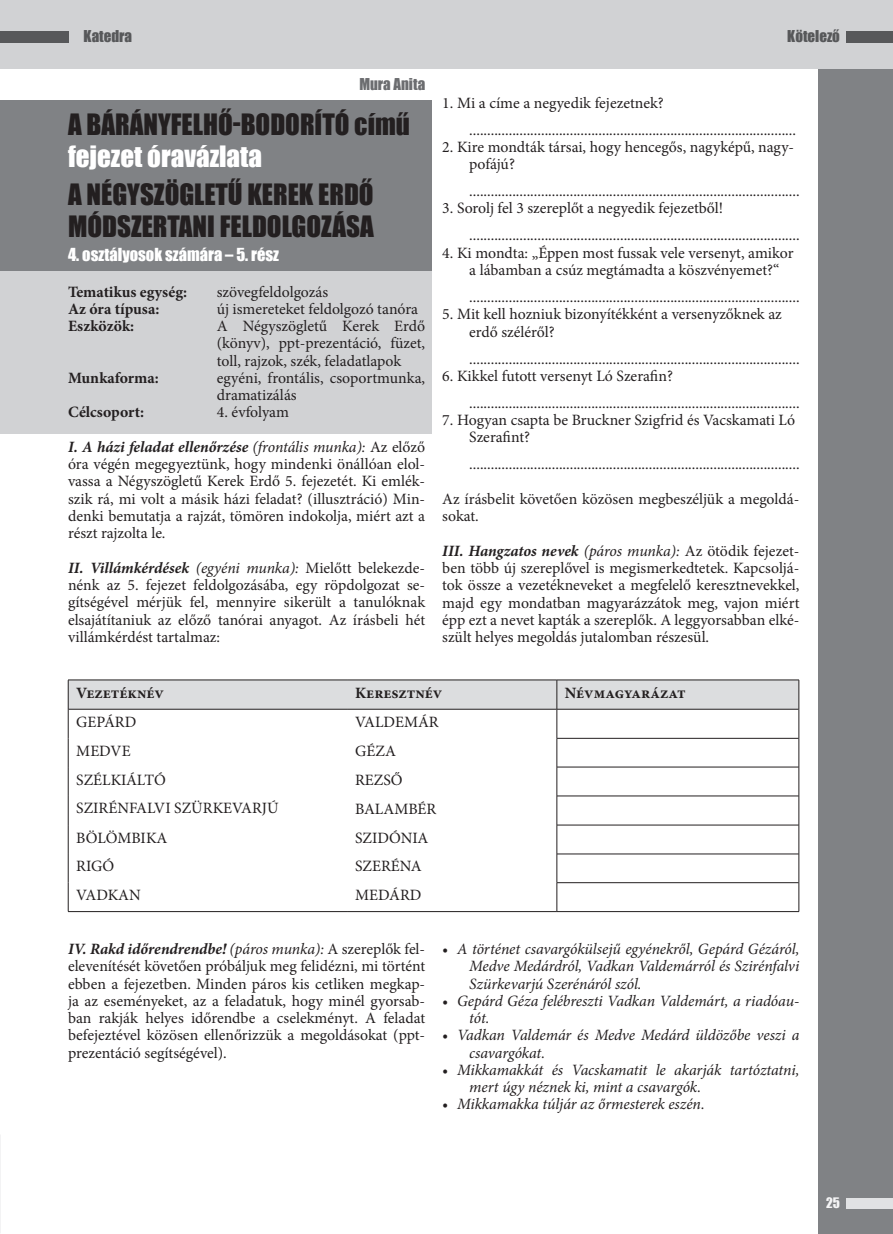
<style>
.page{position:relative;width:893px;height:1234px;background:#fff}
.page>*{position:absolute;margin:0;border:0;box-sizing:border-box;transform-origin:0 0}
.cim3{font:27px/32.4px "Impact";color:#231f20}
.cim3-2{font:16.5px "Impact";color:#fff}
.szoveg{font:15.75px/17.2px "Minion Pro";color:#231f20}
.t1{font:italic 15.75px/17.2px "Minion Pro";letter-spacing:-.01em;color:#231f20}
.szoveg-2{font:700 15.75px "Minion Pro";color:#231f20}
.szerzo{font:15px "Impact";color:#6c6d70}
.rovat{font:15px "Impact";color:#57585a}
.cim3-3{font:15px "Impact";color:#57585a}
.cim3-4{font:13.35px "Impact";color:#f5f5f6}
.s1{color:#fff}
.s2{font-weight:700;font-style:italic}
.s3{font-style:italic}
</style>
<div class="page">
<div style="left:0;top:202px;width:432px;height:232px;background:#d1d2d4"></div>
<div style="left:819px;top:0;width:74px;height:1233px;background:#808285"></div>
<div style="left:0;top:100px;width:432px;height:170px;background:#808285"></div>
<div style="left:0;top:0;width:893px;height:68px;background:#d1d2d4"></div>
<div style="left:847px;top:31px;width:46px;height:12px;background:#57585a"></div>
<div style="left:847px;top:1197px;width:46px;height:11px;background:#e1e2e4"></div>
<div style="left:0;top:31px;width:68px;height:12px;background:#57585a"></div>
<hr style="left:557px;top:911px;width:242px;height:1px;background:#231f20">
<hr style="left:68px;top:911px;width:279px;height:1px;background:#231f20">
<hr style="left:347px;top:911px;width:210px;height:1px;background:#231f20">
<svg style="left:68px;top:679px;width:732px;height:232px"></svg>
<p class="cim3-3" style="left:84px;top:25px;width:50px">Katedra</p>
<p class="rovat" style="left:787px;top:25px;width:54px">Kötelező</p>
<p class="szerzo" style="left:359px;top:72px;width:67px">Mura Anita</p>
<p class="cim3" style="left:68px;top:107px;width:343px">A BÁRÁNYFELHŐ-BODORÍTÓ című <span class="s1">fejezet óravázlata</span></p>
<p class="cim3" style="left:68px;top:177px;width:307px">A NÉGYSZÖGLETŰ KEREK ERDŐ</p>
<p class="cim3" style="left:68px;top:209px;width:307px">MÓDSZERTANI FELDOLGOZÁSA</p>
<p class="cim3-2" style="left:68px;top:241px;width:213px">4. osztályosok számára – 5. rész</p>
<p class="szoveg-2" style="left:68px;top:280px;width:121px">Tematikus egység:</p>
<p class="szoveg" style="left:217px;top:283px;width:113px">szövegfeldolgozás</p>
<p class="szoveg-2" style="left:68px;top:297px;width:93px">Az óra típusa:</p>
<p class="szoveg" style="left:217px;top:300px;width:203px">új ismereteket feldolgozó tanóra</p>
<p class="szoveg-2" style="left:68px;top:315px;width:68px">Eszközök:</p>
<p class="szoveg" style="left:217px;top:317px;width:210px;text-align:justify">A Négyszögletű Kerek Erdő (könyv), ppt-prezentáció, füzet, toll, rajzok, szék, feladatlapok</p>
<p class="szoveg-2" style="left:68px;top:366px;width:92px">Munkaforma:</p>
<p class="szoveg" style="left:217px;top:369px;width:210px">egyéni, frontális, csoportmunka, dramatizálás</p>
<p class="szoveg-2" style="left:68px;top:401px;width:78px">Célcsoport:</p>
<p class="szoveg" style="left:217px;top:404px;width:74px">4. évfolyam</p>
<p class="szoveg" style="left:68px;top:438px;width:359px;text-align:justify"><span class="s2">I. A házi feladat ellenőrzése</span> <span class="s3">(frontális munka):</span> Az előző óra végén megegyeztünk, hogy mindenki önállóan elol&shy;vassa a Négyszögletű Kerek Erdő 5. fejezetét. Ki emlék&shy;szik rá, mi volt a másik házi feladat? (illusztráció) Min&shy;denki bemutatja a rajzát, tömören indokolja, miért azt a részt rajzolta le.</p>
<p class="szoveg" style="left:68px;top:559px;width:359px;text-align:justify"><span class="s2">II. Villámkérdések</span> <span class="s3">(egyéni munka):</span> Mielőtt belekezde&shy;nénk az 5. fejezet feldolgozásába, egy röpdolgozat se&shy;gítségével mérjük fel, mennyire sikerült a tanulóknak elsajátítaniuk az előző tanórai anyagot. Az írásbeli hét villámkérdést tartalmaz:</p>
<p class="szoveg" style="left:469px;top:89px;width:328px;line-height:27px;text-indent:-27px">1. Mi a címe a negyedik fejezetnek? ...........................................................................................</p>
<p class="szoveg" style="left:469px;top:138px;width:326px;text-indent:-27px">2. Kire mondták társai, hogy hencegős, nagyképű, nagy&shy;pofájú?</p>
<p class="szoveg" style="left:469px;top:182px;width:332px">............................................................................................</p>
<p class="szoveg" style="left:469px;top:195px;width:332px;line-height:27px;text-indent:-27px">3. Sorolj fel 3 szereplőt a negyedik fejezetből! ............................................................................................</p>
<p class="szoveg" style="left:469px;top:244px;width:326px;text-indent:-27px">4. Ki mondta: „Éppen most fussak vele versenyt, amikor a lábamban a csúz megtámadta a köszvényemet?“</p>
<p class="szoveg" style="left:469px;top:288px;width:332px">............................................................................................</p>
<p class="szoveg" style="left:469px;top:305px;width:314px;text-indent:-27px">5. Mit kell hozniuk bizonyítékként a versenyzőknek az erdő széléről?</p>
<p class="szoveg" style="left:469px;top:350px;width:332px">............................................................................................</p>
<p class="szoveg" style="left:469px;top:362px;width:332px;line-height:27px;text-indent:-27px">6. Kikkel futott versenyt Ló Szerafin? ............................................................................................</p>
<p class="szoveg" style="left:469px;top:411px;width:328px;text-indent:-27px">7. Hogyan csapta be Bruckner Szigfrid és Vacskamati Ló<br>Szerafint?</p>
<p class="szoveg" style="left:469px;top:455px;width:332px">............................................................................................</p>
<p class="szoveg" style="left:442px;top:490px;width:359px">Az írásbelit követően közösen megbeszéljük a megoldá&shy;sokat.</p>
<p class="szoveg" style="left:442px;top:542px;width:359px;text-align:justify"><span class="s2">III. Hangzatos nevek</span> <span class="s3">(páros munka):</span> Az ötödik fejezet&shy;ben több új szereplővel is megismerkedtetek. Kapcsoljá&shy;tok össze a vezetékneveket a megfelelő keresztnevekkel, majd egy mondatban magyarázzátok meg, vajon miért épp ezt a nevet kapták a szereplők. A leggyorsabban elké&shy;szült helyes megoldás jutalomban részesül.</p>
<p class="szoveg-2" style="left:76px;top:681px;width:89px">Vezetéknév</p>
<p class="szoveg-2" style="left:355px;top:681px;width:89px">Keresztnév</p>
<p class="szoveg-2" style="left:565px;top:681px;width:122px">Névmagyarázat</p>
<p class="szoveg" style="left:76px;top:713px;width:61px">GEPÁRD</p>
<p class="szoveg" style="left:355px;top:713px;width:85px">VALDEMÁR</p>
<p class="szoveg" style="left:76px;top:742px;width:56px">MEDVE</p>
<p class="szoveg" style="left:355px;top:742px;width:42px">GÉZA</p>
<p class="szoveg" style="left:76px;top:770px;width:91px">SZÉLKIÁLTÓ</p>
<p class="szoveg" style="left:355px;top:770px;width:49px">REZSŐ</p>
<p class="szoveg" style="left:76px;top:799px;width:204px">SZIRÉNFALVI SZÜRKEVARJÚ</p>
<p class="szoveg" style="left:355px;top:799px;width:83px">BALAMBÉR</p>
<p class="szoveg" style="left:76px;top:828px;width:92px">BÖLÖMBIKA</p>
<p class="szoveg" style="left:355px;top:828px;width:75px">SZIDÓNIA</p>
<p class="szoveg" style="left:76px;top:857px;width:39px">RIGÓ</p>
<p class="szoveg" style="left:355px;top:857px;width:68px">SZERÉNA</p>
<p class="szoveg" style="left:76px;top:886px;width:66px">VADKAN</p>
<p class="szoveg" style="left:355px;top:886px;width:68px">MEDÁRD</p>
<p class="szoveg" style="left:68px;top:940px;width:359px;text-align:justify"><span class="s2">IV. Rakd időrendrendbe!</span> <span class="s3">(páros munka):</span> A szereplők fel&shy;elevenítését követően próbáljuk meg felidézni, mi történt ebben a fejezetben. Minden páros kis cetliken megkap&shy;ja az eseményeket, az a feladatuk, hogy minél gyorsab&shy;ban rakják helyes időrendbe a cselekményt. A feladat befejeztével közösen ellenőrizzük a megoldásokat (ppt&shy;prezentáció segítségével).</p>
<p class="t1" style="left:469px;top:940px;width:332px;text-align:justify;text-indent:-27px">• A történet csavargókülsejű egyénekről, Gepárd Gézáról, Medve Medárdról, Vadkan Valdemárról és Szirénfalvi Szürkevarjú Szerénáról szól.</p>
<p class="t1" style="left:469px;top:991px;width:332px;text-indent:-27px">• Gepárd Géza felébreszti Vadkan Valdemárt, a riadóau&shy;tót.</p>
<p class="t1" style="left:469px;top:1026px;width:332px;text-indent:-27px">• Vadkan Valdemár és Medve Medárd üldözőbe veszi a csavargókat.</p>
<p class="t1" style="left:469px;top:1060px;width:332px;text-indent:-27px">• Mikkamakkát és Vacskamatit le akarják tartóztatni, mert úgy néznek ki, mint a csavargók.</p>
<p class="t1" style="left:442px;top:1095px;width:264px">• Mikkamakka túljár az őrmesterek eszén.</p>
<p class="cim3-4" style="left:826px;top:1192px;width:15px">25</p>
</div>
